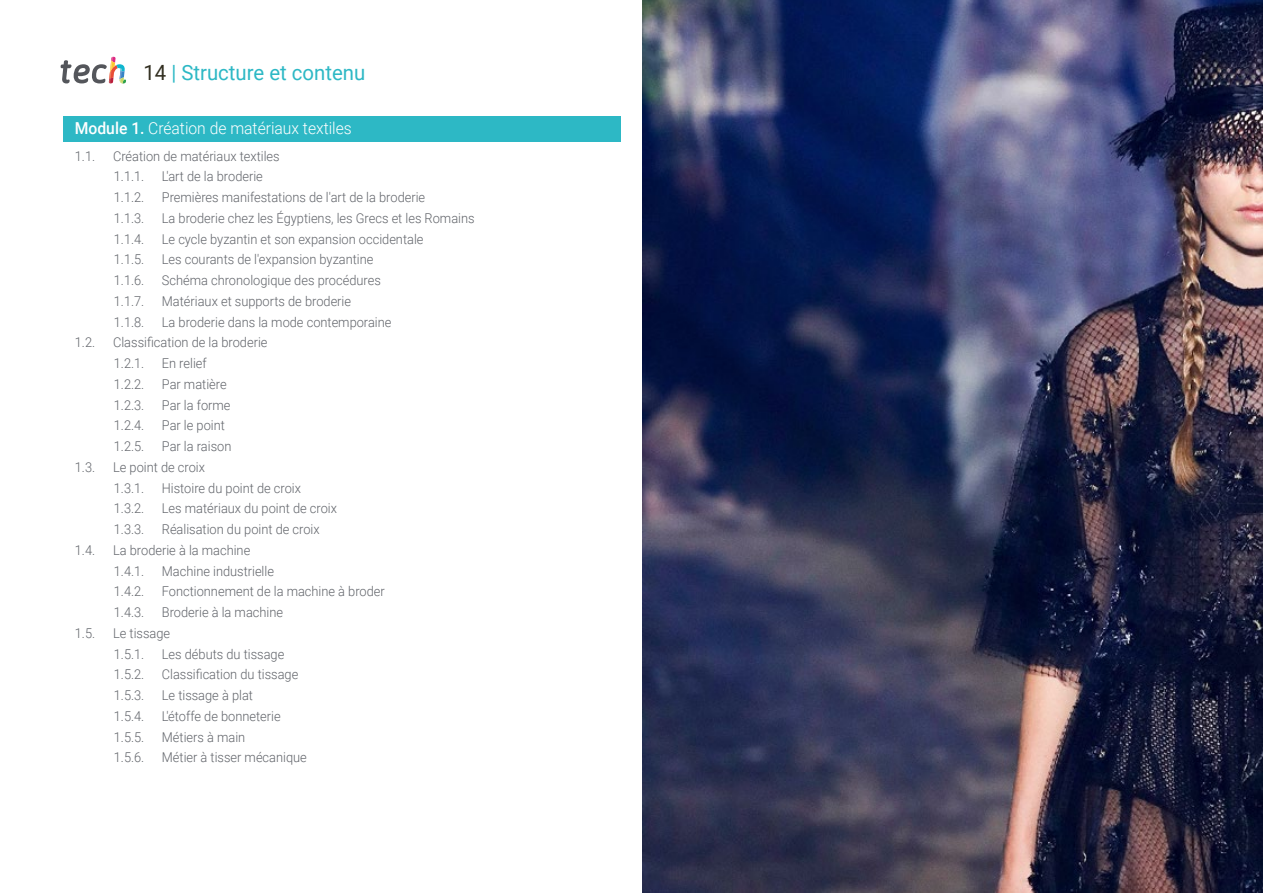
<style>
.page{position:relative;width:1263px;height:893px;background:#fff}
.page>*{position:absolute;margin:0;border:0;box-sizing:border-box;transform-origin:0 0}
.t1{font:21px "Roboto";color:#2db8c5}
.t2{font:300 16.5px "Roboto";color:#fff;scale:.95 1}
.t3{font:300 13.5px/20.7px "Roboto";color:#61646a;scale:.95 1}
.s1{color:#312e20}
.s2{font-weight:500}
</style>
<div class="page">
<div style="left:64px;top:117px;width:557px;height:25px;background:#2db8c5"></div>
<svg style="left:61px;top:57px;width:65px;height:27px"></svg>
<img style="left:642px;top:0;width:621px;height:893px">
<h1 class="t1" style="left:144px;top:57px;width:223px"><span class="s1">14</span> | Structure et contenu</h1>
<p class="t2" style="left:75px;top:116px;width:293px"><span class="s2">Module 1.</span> Création de matériaux textiles</p>
<p class="t3" style="left:75px;top:145px;width:23px">1.1.</p>
<p class="t3" style="left:113px;top:145px;width:177px">Création de matériaux textiles<br>1.1.1.</p>
<p class="t3" style="left:162px;top:166px;width:108px">L'art de la broderie</p>
<p class="t3" style="left:114px;top:186px;width:34px">1.1.2.</p>
<p class="t3" style="left:162px;top:186px;width:279px">Premières manifestations de l'art de la broderie</p>
<p class="t3" style="left:114px;top:207px;width:34px">1.1.3.</p>
<p class="t3" style="left:162px;top:207px;width:331px">La broderie chez les Égyptiens, les Grecs et les Romains</p>
<p class="t3" style="left:114px;top:228px;width:34px">1.1.4.</p>
<p class="t3" style="left:162px;top:228px;width:277px">Le cycle byzantin et son expansion occidentale</p>
<p class="t3" style="left:114px;top:249px;width:34px">1.1.5.</p>
<p class="t3" style="left:162px;top:249px;width:224px">Les courants de l'expansion byzantine</p>
<p class="t3" style="left:114px;top:269px;width:34px">1.1.6.</p>
<p class="t3" style="left:162px;top:269px;width:232px">Schéma chronologique des procédures</p>
<p class="t3" style="left:114px;top:290px;width:34px">1.1.7.</p>
<p class="t3" style="left:162px;top:290px;width:201px">Matériaux et supports de broderie</p>
<p class="t3" style="left:114px;top:311px;width:34px">1.1.8.</p>
<p class="t3" style="left:162px;top:311px;width:243px">La broderie dans la mode contemporaine</p>
<p class="t3" style="left:75px;top:332px;width:23px">1.2.</p>
<p class="t3" style="left:113px;top:332px;width:164px">Classification de la broderie<br>1.2.1.</p>
<p class="t3" style="left:162px;top:352px;width:49px">En relief</p>
<p class="t3" style="left:114px;top:373px;width:34px">1.2.2.</p>
<p class="t3" style="left:162px;top:373px;width:70px">Par matière</p>
<p class="t3" style="left:114px;top:394px;width:34px">1.2.3.</p>
<p class="t3" style="left:162px;top:394px;width:74px">Par la forme</p>
<p class="t3" style="left:114px;top:415px;width:34px">1.2.4.</p>
<p class="t3" style="left:162px;top:415px;width:68px">Par le point</p>
<p class="t3" style="left:114px;top:435px;width:34px">1.2.5.</p>
<p class="t3" style="left:162px;top:435px;width:75px">Par la raison</p>
<p class="t3" style="left:75px;top:456px;width:23px">1.3.</p>
<p class="t3" style="left:113px;top:456px;width:98px">Le point de croix<br>1.3.1.</p>
<p class="t3" style="left:162px;top:477px;width:148px">Histoire du point de croix</p>
<p class="t3" style="left:114px;top:498px;width:34px">1.3.2.</p>
<p class="t3" style="left:162px;top:498px;width:186px">Les matériaux du point de croix</p>
<p class="t3" style="left:114px;top:518px;width:34px">1.3.3.</p>
<p class="t3" style="left:162px;top:518px;width:168px">Réalisation du point de croix</p>
<p class="t3" style="left:75px;top:539px;width:23px">1.4.</p>
<p class="t3" style="left:113px;top:539px;width:146px">La broderie à la machine<br>1.4.1.</p>
<p class="t3" style="left:162px;top:560px;width:120px">Machine industrielle</p>
<p class="t3" style="left:114px;top:581px;width:34px">1.4.2.</p>
<p class="t3" style="left:162px;top:581px;width:236px">Fonctionnement de la machine à broder</p>
<p class="t3" style="left:114px;top:601px;width:34px">1.4.3.</p>
<p class="t3" style="left:162px;top:601px;width:129px">Broderie à la machine</p>
<p class="t3" style="left:75px;top:622px;width:23px">1.5.</p>
<p class="t3" style="left:113px;top:622px;width:62px">Le tissage<br>1.5.1.</p>
<p class="t3" style="left:162px;top:643px;width:130px">Les débuts du tissage</p>
<p class="t3" style="left:114px;top:664px;width:34px">1.5.2.</p>
<p class="t3" style="left:162px;top:664px;width:145px">Classification du tissage</p>
<p class="t3" style="left:114px;top:684px;width:34px">1.5.3.</p>
<p class="t3" style="left:162px;top:684px;width:97px">Le tissage à plat</p>
<p class="t3" style="left:114px;top:705px;width:34px">1.5.4.</p>
<p class="t3" style="left:162px;top:705px;width:127px">L'étoffe de bonneterie</p>
<p class="t3" style="left:114px;top:726px;width:34px">1.5.5.</p>
<p class="t3" style="left:162px;top:726px;width:89px">Métiers à main</p>
<p class="t3" style="left:114px;top:747px;width:34px">1.5.6.</p>
<p class="t3" style="left:162px;top:747px;width:154px">Métier à tisser mécanique</p>
</div>
